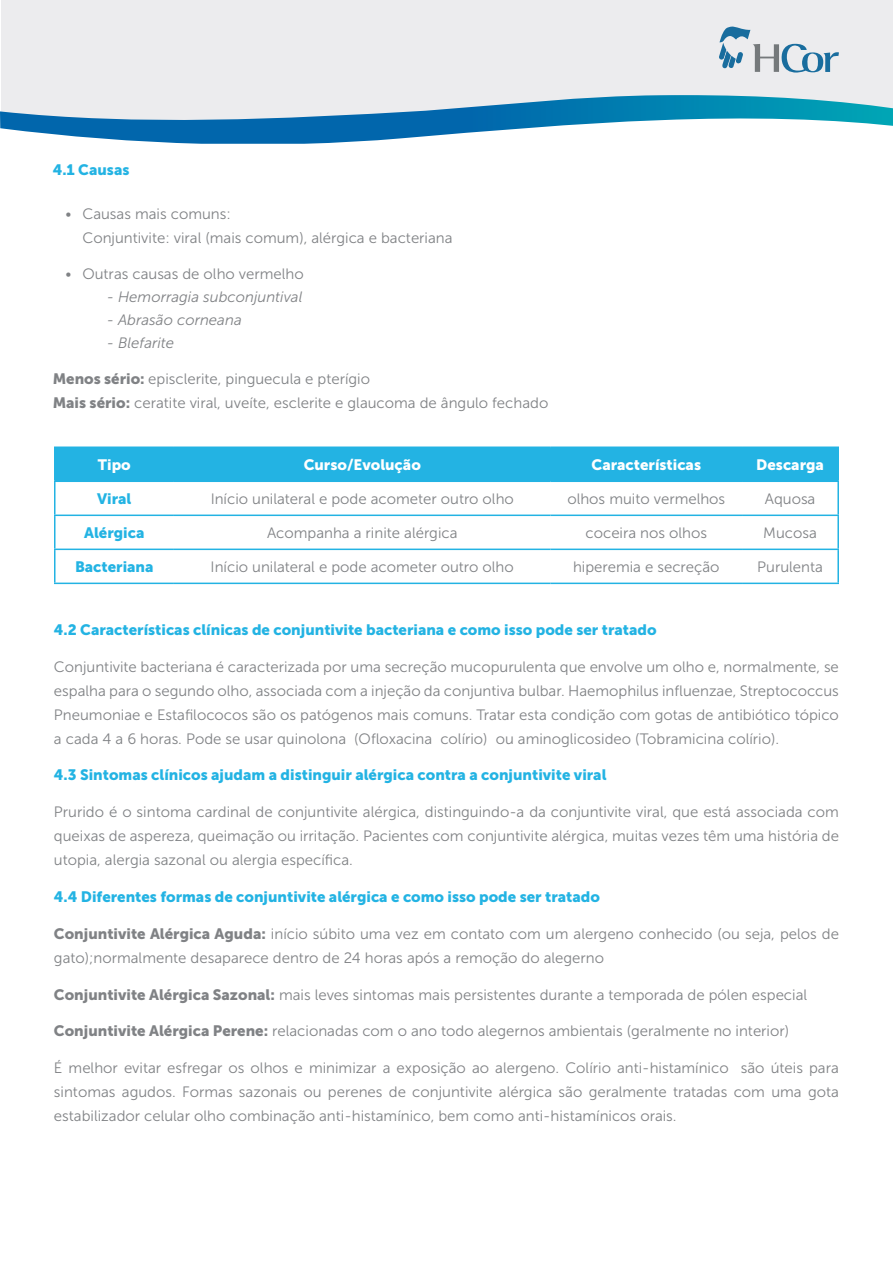
<style>
.page{position:relative;width:893px;height:1263px;background:#fff}
.page>*{position:absolute;margin:0;border:0;box-sizing:border-box;transform-origin:0 0}
.t1{font:15px/24px "Museo Sans 300";color:#808285;text-align:justify}
.t2{font:15px "Museo Sans 900";color:#23b3e3}
.t3{font:italic 15px "Museo Sans 300";color:#808285}
.t4{font:15px "Museo Sans 900";color:#fff}
.s1{font-family:"Museo Sans 900"}
</style>
<div class="page">
<div style="left:1px;top:0;width:892px;height:95px;background:#ececee"></div>
<svg style="left:0;top:95px;width:893px;height:49px"></svg>
<svg style="left:719px;top:26px;width:120px;height:47px;background:#beced8"></svg>
<div style="left:56px;top:448px;width:781px;height:32px;background:#23b3e3"></div>
<hr style="left:173px;top:448px;width:2px;height:32px;background:#23b3e3">
<hr style="left:54px;top:482px;width:2px;height:32px;background:#23b3e3">
<hr style="left:54px;top:516px;width:2px;height:33px;background:#23b3e3">
<hr style="left:54px;top:550px;width:2px;height:33px;background:#23b3e3">
<hr style="left:54px;top:446px;width:120px;height:2px;background:#23b3e3">
<hr style="left:54px;top:448px;width:2px;height:32px;background:#23b3e3">
<hr style="left:174px;top:446px;width:377px;height:2px;background:#23b3e3">
<hr style="left:551px;top:446px;width:191px;height:2px;background:#23b3e3">
<hr style="left:742px;top:446px;width:97px;height:2px;background:#23b3e3">
<hr style="left:837px;top:448px;width:2px;height:32px;background:#23b3e3">
<hr style="left:54px;top:480px;width:120px;height:2px;background:#23b3e3">
<hr style="left:174px;top:480px;width:377px;height:2px;background:#23b3e3">
<hr style="left:551px;top:480px;width:191px;height:2px;background:#23b3e3">
<hr style="left:742px;top:480px;width:97px;height:2px;background:#23b3e3">
<hr style="left:837px;top:482px;width:2px;height:32px;background:#23b3e3">
<hr style="left:54px;top:514px;width:120px;height:2px;background:#23b3e3">
<hr style="left:174px;top:514px;width:377px;height:2px;background:#23b3e3">
<hr style="left:551px;top:514px;width:191px;height:2px;background:#23b3e3">
<hr style="left:742px;top:514px;width:97px;height:2px;background:#23b3e3">
<hr style="left:837px;top:516px;width:2px;height:33px;background:#23b3e3">
<hr style="left:54px;top:549px;width:120px;height:1px;background:#23b3e3">
<hr style="left:174px;top:549px;width:377px;height:1px;background:#23b3e3">
<hr style="left:551px;top:549px;width:191px;height:1px;background:#23b3e3">
<hr style="left:742px;top:549px;width:97px;height:1px;background:#23b3e3">
<hr style="left:837px;top:550px;width:2px;height:33px;background:#23b3e3">
<hr style="left:54px;top:583px;width:120px;height:1px;background:#23b3e3">
<hr style="left:174px;top:583px;width:377px;height:1px;background:#23b3e3">
<hr style="left:551px;top:583px;width:191px;height:1px;background:#23b3e3">
<hr style="left:742px;top:583px;width:97px;height:1px;background:#23b3e3">
<p class="t2" style="left:53px;top:161px;width:78px">4.1 Causas</p>
<p class="t1" style="left:82px;top:203px;width:372px;line-height:23.2px;text-indent:-17px">• Causas mais comuns:<br>Conjuntivite: viral (mais comum), alérgica e bacteriana</p>
<p class="t1" style="left:65px;top:262px;width:240px">• Outras causas de olho vermelho</p>
<p class="t3" style="left:107px;top:289px;width:197px">- Hemorragia subconjuntival</p>
<p class="t3" style="left:107px;top:312px;width:137px">- Abrasão corneana</p>
<p class="t3" style="left:107px;top:335px;width:69px">- Blefarite</p>
<p class="t1" style="left:53px;top:368px;width:497px;line-height:23.2px"><span class="s1">Menos sério:</span> episclerite, pinguecula e pterígio<br><span class="s1">Mais sério:</span> ceratite viral, uveíte, esclerite e glaucoma de ângulo fechado</p>
<p class="t4" style="left:98px;top:456px;width:34px">Tipo</p>
<p class="t4" style="left:304px;top:456px;width:119px">Curso/Evolução</p>
<p class="t4" style="left:592px;top:456px;width:111px">Características</p>
<p class="t4" style="left:756px;top:456px;width:69px">Descarga</p>
<p class="t2" style="left:97px;top:490px;width:36px">Viral</p>
<p class="t1" style="left:211px;top:487px;width:305px">Início unilateral e pode acometer outro olho</p>
<p class="t1" style="left:567px;top:487px;width:159px">olhos muito vermelhos</p>
<p class="t1" style="left:765px;top:487px;width:52px">Aquosa</p>
<p class="t2" style="left:84px;top:524px;width:62px">Alérgica</p>
<p class="t1" style="left:267px;top:521px;width:192px">Acompanha a rinite alérgica</p>
<p class="t1" style="left:585px;top:521px;width:123px">coceira nos olhos</p>
<p class="t1" style="left:763px;top:521px;width:55px">Mucosa</p>
<p class="t2" style="left:75px;top:558px;width:80px">Bacteriana</p>
<p class="t1" style="left:211px;top:555px;width:305px">Início unilateral e pode acometer outro olho</p>
<p class="t1" style="left:573px;top:555px;width:148px">hiperemia e secreção</p>
<p class="t1" style="left:757px;top:555px;width:67px">Purulenta</p>
<p class="t2" style="left:54px;top:621px;width:604px">4.2 Características clínicas de conjuntivite bacteriana e como isso pode ser tratado</p>
<p class="t1" style="left:54px;top:655px;width:786px">Conjuntivite bacteriana é caracterizada por uma secreção mucopurulenta que envolve um olho e, normalmente, se espalha para o segundo olho, associada com a injeção da conjuntiva bulbar. Haemophilus influenzae, Streptococcus Pneumoniae e Estafilococos são os patógenos mais comuns. Tratar esta condição com gotas de antibiótico tópico a cada 4 a 6 horas. Pode se usar quinolona (Ofloxacina colírio) ou aminoglicosideo (Tobramicina colírio).</p>
<p class="t2" style="left:54px;top:767px;width:554px">4.3 Sintomas clínicos ajudam a distinguir alérgica contra a conjuntivite viral</p>
<p class="t1" style="left:54px;top:800px;width:786px">Prurido é o sintoma cardinal de conjuntivite alérgica, distinguindo-a da conjuntivite viral, que está associada com queixas de aspereza, queimação ou irritação. Pacientes com conjuntivite alérgica, muitas vezes têm uma história de utopia, alergia sazonal ou alergia específica.</p>
<p class="t2" style="left:54px;top:888px;width:547px">4.4 Diferentes formas de conjuntivite alérgica e como isso pode ser tratado</p>
<p class="t1" style="left:54px;top:922px;width:786px"><span class="s1">Conjuntivite Alérgica Aguda:</span> início súbito uma vez em contato com um alergeno conhecido (ou seja, pelos de gato);normalmente desaparece dentro de 24 horas após a remoção do alegerno</p>
<p class="t1" style="left:54px;top:982px;width:755px"><span class="s1">Conjuntivite Alérgica Sazonal:</span> mais leves sintomas mais persistentes durante a temporada de pólen especial</p>
<p class="t1" style="left:54px;top:1019px;width:737px"><span class="s1">Conjuntivite Alérgica Perene:</span> relacionadas com o ano todo alegernos ambientais (geralmente no interior)</p>
<p class="t1" style="left:54px;top:1056px;width:786px">É melhor evitar esfregar os olhos e minimizar a exposição ao alergeno. Colírio anti-histamínico são úteis para sintomas agudos. Formas sazonais ou perenes de conjuntivite alérgica são geralmente tratadas com uma gota estabilizador celular olho combinação anti-histamínico, bem como anti-histamínicos orais.</p>
</div>
